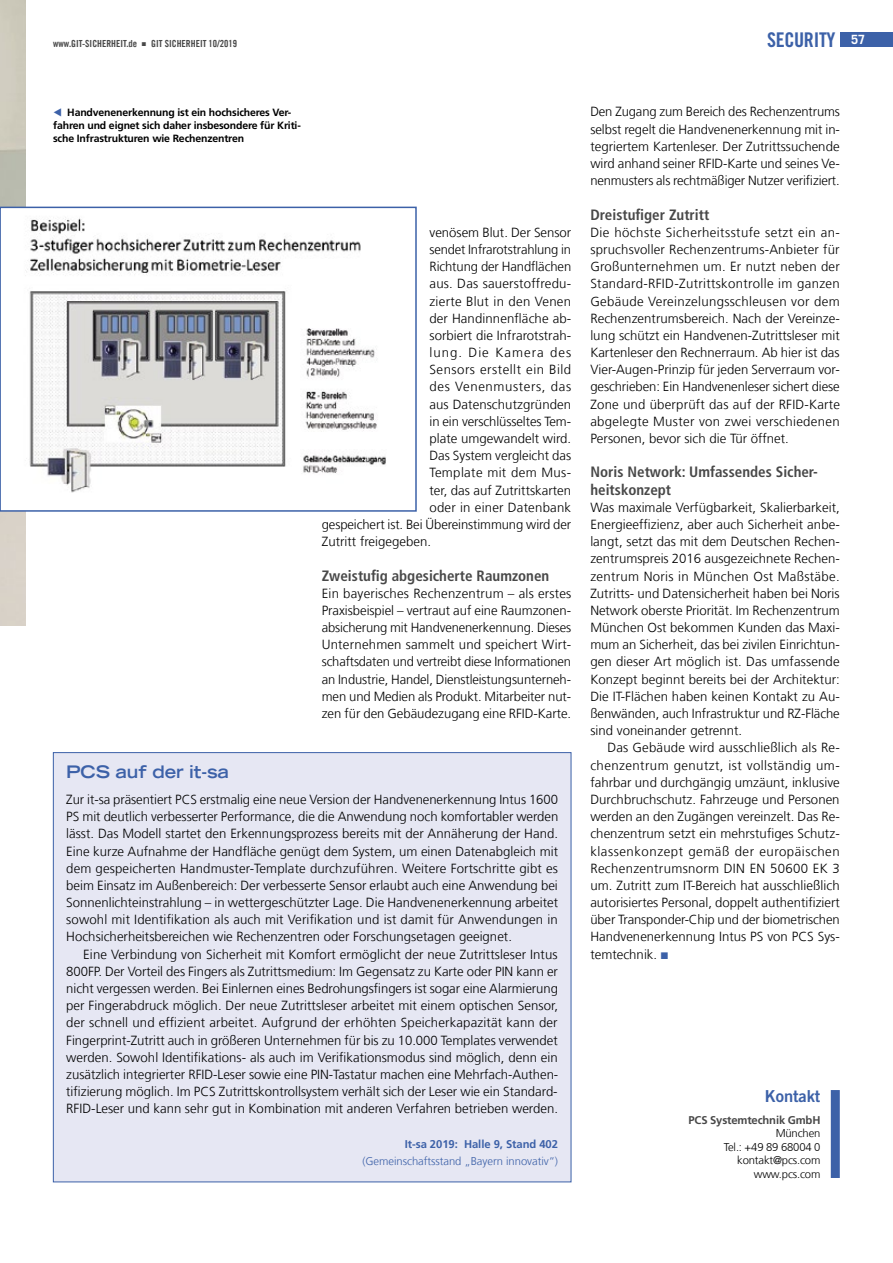
<style>
.page{position:relative;width:893px;height:1263px;background:#fff}
.page>*{position:absolute;margin:0;border:0;box-sizing:border-box;transform-origin:0 0}
.t1{font:20.25px "Trade Gothic LT Std Bd Cn 20";letter-spacing:-.015em;color:#3c61a8}
.t2{font:700 expanded 17.25px "Trade Gothic LT Std";letter-spacing:-.005em;color:#3c61a8}
.t3{font:16.5px "Trade Gothic LT Std Bd 2";letter-spacing:-.005em;color:#3c61a8}
.t4{font:700 condensed 15px/17.2px "Frutiger LT Com";color:#484848}
.t5{font:300 13.2px/17.2px "Frutiger LT Com";color:#000;text-align:justify}
.t6{font:300 13.2px "Frutiger LT Com";letter-spacing:.04em;color:#000}
.t7{font:300 13.2px "Frutiger LT Com";letter-spacing:.02em;color:#000}
.t8{font:300 13.2px "Frutiger LT Com";letter-spacing:.045em;color:#000}
.t9{font:300 13.2px "Frutiger LT Com";letter-spacing:.025em;color:#000}
.t10{font:300 13.2px "Frutiger LT Com";letter-spacing:.075em;color:#000}
.t11{font:300 11.25px/13.5px "Frutiger LT Com";letter-spacing:-.015em;color:#000;text-align:right}
.t12{font:300 11.25px "Frutiger LT Com";letter-spacing:-.005em;color:#3c61a8}
.t13{font:700 11.25px "Frutiger LT Com";letter-spacing:-.005em;color:#3c61a8}
.t14{font:700 11.25px "Frutiger LT Com";letter-spacing:-.015em;color:#484848}
.t15{font:700 10.5px/12.8px "Frutiger LT Com";letter-spacing:-.015em;color:#000}
.t16{font:9.75px "Trade Gothic LT Com Bd Cn 20";color:#484848}
.s1{font-family:"Trade Gothic LT Com";font-weight:700;font-size:12.75px;color:#fff}
.s2{color:#3c61a8}
</style>
<div class="page">
<div style="left:831px;top:1090px;width:9px;height:88px;background:#3c61a8"></div>
<img style="left:24px;top:216px;width:362px;height:277px">
<div style="left:0;top:207px;width:417px;height:305px;border:2px solid #3c61a8"></div>
<div style="left:53px;top:753px;width:518px;height:429px;background:#e6e7f3"></div>
<div style="left:840px;top:32px;width:53px;height:15px;background:#3c61a8"></div>
<p class="t16" style="left:53px;top:38px;width:186px">www.GIT-SICHERHEIT.de ▪ GIT SICHERHEIT 10/2019</p>
<h1 class="t1" style="left:767px;top:27px;width:100px">SECURITY <span class="s1">57</span></h1>
<p class="t15" style="left:53px;top:106px;width:249px"><span class="s2">◀</span> Handvenenerkennung ist ein hochsicheres Ver&shy;fahren und eignet sich daher insbesondere für Kriti&shy;sche Infrastrukturen wie Rechenzentren</p>
<p class="t5" style="left:429px;top:224px;width:143px">venösem Blut. Der Sensor</p>
<p class="t5" style="left:429px;top:241px;width:143px">sendet Infrarotstrahlung in</p>
<p class="t5" style="left:429px;top:258px;width:143px">Richtung der Handflächen</p>
<p class="t5" style="left:429px;top:275px;width:143px">aus. Das sauerstoffredu-</p>
<p class="t7" style="left:429px;top:293px;width:143px">zierte Blut in den Venen</p>
<p class="t5" style="left:429px;top:310px;width:143px">der Handinnenfläche ab-</p>
<p class="t5" style="left:429px;top:327px;width:143px">sorbiert die Infrarotstrah-</p>
<p class="t10" style="left:429px;top:345px;width:143px">lung. Die Kamera des</p>
<p class="t6" style="left:429px;top:362px;width:143px">Sensors erstellt ein Bild</p>
<p class="t8" style="left:429px;top:379px;width:143px">des Venenmusters, das</p>
<p class="t5" style="left:429px;top:396px;width:143px">aus Datenschutzgründen</p>
<p class="t5" style="left:429px;top:413px;width:143px">in ein verschlüsseltes Tem-</p>
<p class="t5" style="left:429px;top:430px;width:143px">plate umgewandelt wird.</p>
<p class="t5" style="left:429px;top:447px;width:143px">Das System vergleicht das</p>
<p class="t9" style="left:429px;top:465px;width:143px">Template mit dem Mus-</p>
<p class="t5" style="left:429px;top:481px;width:143px">ter, das auf Zutrittskarten</p>
<p class="t5" style="left:429px;top:499px;width:143px">oder in einer Datenbank</p>
<p class="t5" style="left:322px;top:516px;width:251px">gespeichert ist. Bei Übereinstimmung wird der</p>
<p class="t5" style="left:322px;top:533px;width:111px">Zutritt freigegeben.</p>
<p class="t4" style="left:322px;top:567px;width:229px">Zweistufig abgesicherte Raumzonen</p>
<p class="t5" style="left:322px;top:585px;width:251px">Ein bayerisches Rechenzentrum – als erstes Praxisbeispiel – vertraut auf eine Raumzonen&shy;absicherung mit Handvenenerkennung. Dieses Unternehmen sammelt und speichert Wirt&shy;schaftsdaten und vertreibt diese Informationen an Industrie, Handel, Dienstleistungsunterneh&shy;men und Medien als Produkt. Mitarbeiter nut&shy;zen für den Gebäudezugang eine RFID-Karte.</p>
<h2 class="t2" style="left:66px;top:761px;width:164px">PCS auf der it-sa</h2>
<p class="t5" style="left:66px;top:791px;width:494px">Zur it-sa präsentiert PCS erstmalig eine neue Version der Handvenenerkennung Intus 1600<br>PS mit deutlich verbesserter Performance, die die Anwendung noch komfortabler werden lässt. Das Modell startet den Erkennungsprozess bereits mit der Annäherung der Hand.<br>Eine kurze Aufnahme der Handfläche genügt dem System, um einen Datenabgleich mit dem gespeicherten Handmuster-Template durchzuführen. Weitere Fortschritte gibt es beim Einsatz im Außenbereich: Der verbesserte Sensor erlaubt auch eine Anwendung bei Sonnenlichteinstrahlung – in wettergeschützter Lage. Die Handvenenerkennung arbeitet sowohl mit Identifikation als auch mit Verifikation und ist damit für Anwendungen in Hochsicherheitsbereichen wie Rechenzentren oder Forschungsetagen geeignet.</p>
<p class="t5" style="left:66px;top:945px;width:493px;text-indent:17px">Eine Verbindung von Sicherheit mit Komfort ermöglicht der neue Zutrittsleser Intus 800FP. Der Vorteil des Fingers als Zutrittsmedium: Im Gegensatz zu Karte oder PIN kann er nicht vergessen werden. Bei Einlernen eines Bedrohungsfingers ist sogar eine Alarmierung per Fingerabdruck möglich. Der neue Zutrittsleser arbeitet mit einem optischen Sensor, der schnell und effizient arbeitet. Aufgrund der erhöhten Speicherkapazität kann der Fingerprint-Zutritt auch in größeren Unternehmen für bis zu 10.000 Templates verwendet werden. Sowohl Identifikations- als auch im Verifikationsmodus sind möglich, denn ein zusätzlich integrierter RFID-Leser sowie eine PIN-Tastatur machen eine Mehrfach-Authen&shy;tifizierung möglich. Im PCS Zutrittskontrollsystem verhält sich der Leser wie ein Standard-RFID-Leser und kann sehr gut in Kombination mit anderen Verfahren betrieben werden.</p>
<p class="t13" style="left:405px;top:1137px;width:155px">It-sa 2019: Halle 9, Stand 402</p>
<p class="t12" style="left:362px;top:1154px;width:197px">(Gemeinschaftsstand „Bayern innovativ“)</p>
<p class="t5" style="left:590px;top:103px;width:251px">Den Zugang zum Bereich des Rechenzentrums selbst regelt die Handvenenerkennung mit in&shy;tegriertem Kartenleser. Der Zutrittssuchende wird anhand seiner RFID-Karte und seines Ve&shy;nenmusters als rechtmäßiger Nutzer verifiziert.</p>
<p class="t4" style="left:590px;top:206px;width:121px">Dreistufiger Zutritt</p>
<p class="t5" style="left:590px;top:224px;width:251px">Die höchste Sicherheitsstufe setzt ein an&shy;spruchsvoller Rechenzentrums-Anbieter für Großunternehmen um. Er nutzt neben der Standard-RFID-Zutrittskontrolle im ganzen Gebäude Vereinzelungsschleusen vor dem Rechenzentrumsbereich. Nach der Vereinze&shy;lung schützt ein Handvenen-Zutrittsleser mit Kartenleser den Rechnerraum. Ab hier ist das Vier-Augen-Prinzip für jeden Serverraum vor&shy;geschrieben: Ein Handvenenleser sichert diese Zone und überprüft das auf der RFID-Karte abgelegte Muster von zwei verschiedenen Personen, bevor sich die Tür öffnet.</p>
<p class="t4" style="left:590px;top:464px;width:229px">Noris Network: Umfassendes Sicher&shy;heitskonzept</p>
<p class="t5" style="left:590px;top:499px;width:251px">Was maximale Verfügbarkeit, Skalierbarkeit, Energieeffizienz, aber auch Sicherheit anbe&shy;langt, setzt das mit dem Deutschen Rechen&shy;zentrumspreis 2016 ausgezeichnete Rechen&shy;zentrum Noris in München Ost Maßstäbe.<br>Zutritts- und Datensicherheit haben bei Noris Network oberste Priorität. Im Rechenzentrum München Ost bekommen Kunden das Maxi&shy;mum an Sicherheit, das bei zivilen Einrichtun&shy;gen dieser Art möglich ist. Das umfassende Konzept beginnt bereits bei der Architektur:<br>Die IT-Flächen haben keinen Kontakt zu Au&shy;ßenwänden, auch Infrastruktur und RZ-Fläche sind voneinander getrennt.</p>
<p class="t5" style="left:590px;top:739px;width:251px;text-indent:17px">Das Gebäude wird ausschließlich als Re&shy;chenzentrum genutzt, ist vollständig um&shy;fahrbar und durchgängig umzäunt, inklusive Durchbruchschutz. Fahrzeuge und Personen werden an den Zugängen vereinzelt. Das Re&shy;chenzentrum setzt ein mehrstufiges Schutz&shy;klassenkonzept gemäß der europäischen Rechenzentrumsnorm DIN EN 50600 EK 3 um. Zutritt zum IT-Bereich hat ausschließlich autorisiertes Personal, doppelt authentifiziert über Transponder-Chip und der biometrischen Handvenenerkennung Intus PS von PCS Sys&shy;temtechnik. <span class="s2">◾</span></p>
<p class="t3" style="left:765px;top:1086px;width:57px">Kontakt</p>
<p class="t14" style="left:688px;top:1113px;width:133px">PCS Systemtechnik GmbH</p>
<p class="t11" style="left:724px;top:1127px;width:98px">München<br>Tel.: +49 89 68004 0 kontakt@pcs.com www.pcs.com</p>
</div>
